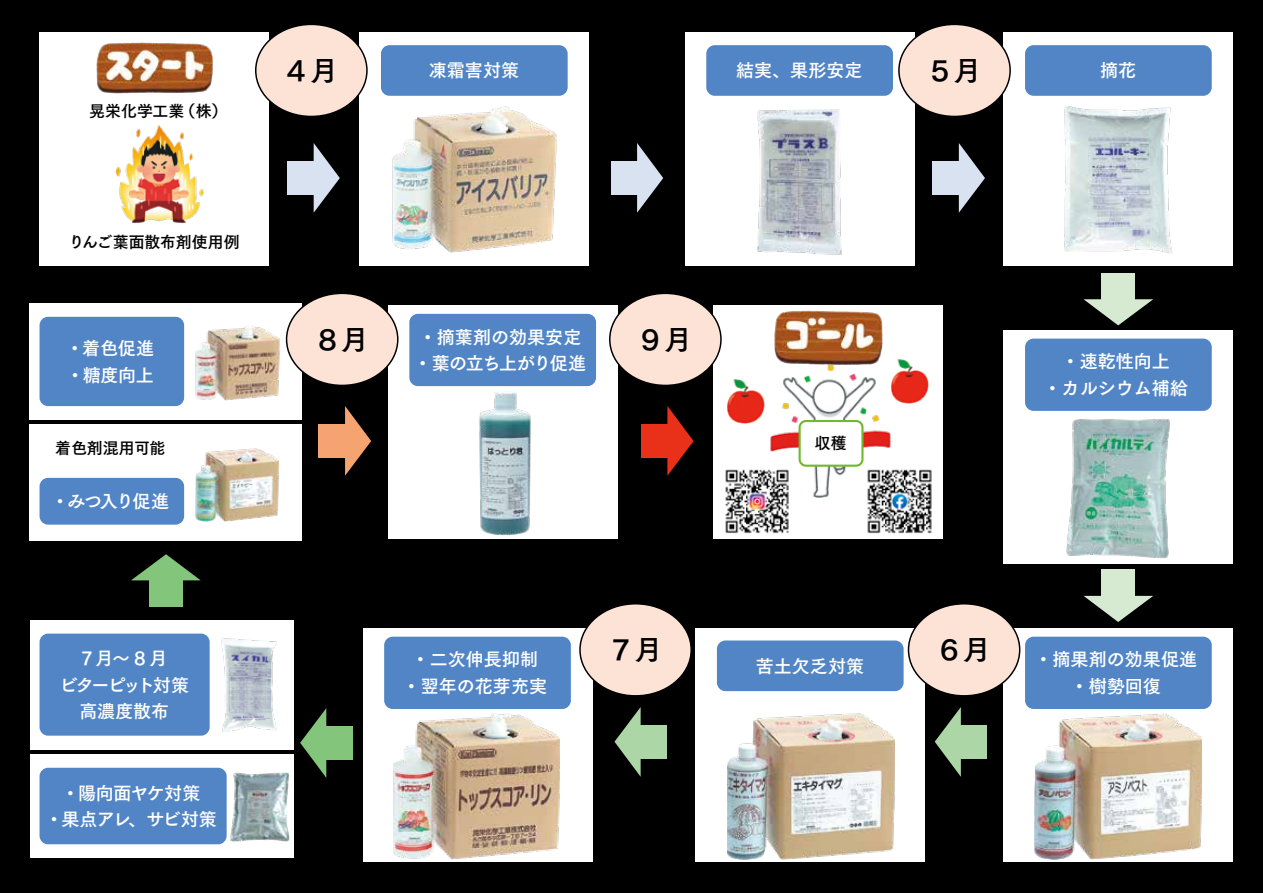
<style>
.page{position:relative;width:1263px;height:893px;background:#000}
.page>*{position:absolute;margin:0;border:0;box-sizing:border-box;transform-origin:0 0}
.t1{font:27.6px "Tsuku Go Pro B";color:#000}
.t2{font:18px/26.5px "Tsuku Go Pro B";color:#fff;text-align:center}
.t3{font:18px/26.5px "Tsuku Go Pro B";letter-spacing:-.03em;color:#fff;text-align:center}
.t4{font:18px/26.5px "Tsuku Go Pro B";letter-spacing:-.02em;color:#fff}
.t5{font:15.9px "Tsuku Go Pro B";letter-spacing:-.005em;color:#000}
</style>
<div class="page">
<div style="left:388px;top:305px;width:229px;height:234px;background:#fff"></div>
<div style="left:713px;top:305px;width:230px;height:234px;background:#fff"></div>
<img style="left:770px;top:365px;width:121px;height:133px">
<img style="left:774px;top:310px;width:109px;height:55px">
<div style="left:39px;top:32px;width:230px;height:234px;background:#fff"></div>
<img style="left:96px;top:42px;width:117px;height:51px">
<img style="left:115px;top:125px;width:89px;height:99px">
<div style="left:610px;top:293px;width:111px;height:92px;background:#fce3d6;border-radius:50%"></div>
<div style="left:409px;top:314px;width:187px;height:72px;background:#5185c5;border-radius:9px"></div>
<div style="left:359px;top:32px;width:230px;height:234px;background:#fff"></div>
<div style="left:381px;top:45px;width:187px;height:51px;background:#5185c5;border-radius:9px"></div>
<img style="left:392px;top:106px;width:165px;height:147px">
<img style="left:479px;top:392px;width:52px;height:143px">
<div style="left:685px;top:32px;width:229px;height:234px;background:#fff"></div>
<div style="left:706px;top:45px;width:187px;height:51px;background:#5185c5;border-radius:9px"></div>
<img style="left:757px;top:109px;width:85px;height:146px">
<div style="left:1003px;top:32px;width:230px;height:234px;background:#fff"></div>
<div style="left:1025px;top:45px;width:187px;height:51px;background:#5185c5;border-radius:9px"></div>
<img style="left:1064px;top:106px;width:109px;height:148px">
<div style="left:1003px;top:330px;width:230px;height:234px;background:#fff"></div>
<div style="left:1025px;top:339px;width:187px;height:72px;background:#5185c5;border-radius:9px"></div>
<img style="left:1066px;top:419px;width:104px;height:139px">
<div style="left:1003px;top:628px;width:230px;height:234px;background:#fff"></div>
<div style="left:1025px;top:637px;width:187px;height:72px;background:#5185c5;border-radius:9px"></div>
<img style="left:1035px;top:713px;width:167px;height:147px">
<div style="left:695px;top:628px;width:230px;height:234px;background:#fff"></div>
<div style="left:717px;top:640px;width:186px;height:51px;background:#5185c5;border-radius:9px"></div>
<img style="left:727px;top:713px;width:167px;height:147px">
<div style="left:363px;top:628px;width:229px;height:234px;background:#fff"></div>
<div style="left:384px;top:637px;width:187px;height:72px;background:#5185c5;border-radius:9px"></div>
<img style="left:393px;top:713px;width:167px;height:147px">
<div style="left:30px;top:303px;width:272px;height:117px;background:#fff"></div>
<div style="left:40px;top:317px;width:144px;height:89px;background:#5185c5;border-radius:9px"></div>
<img style="left:195px;top:326px;width:85px;height:74px">
<div style="left:30px;top:424px;width:272px;height:116px;background:#fff"></div>
<div style="left:40px;top:478px;width:144px;height:47px;background:#5185c5;border-radius:9px"></div>
<img style="left:195px;top:448px;width:84px;height:73px">
<div style="left:30px;top:620px;width:263px;height:129px;background:#fff"></div>
<div style="left:40px;top:634px;width:170px;height:102px;background:#5185c5;border-radius:9px"></div>
<img style="left:221px;top:638px;width:56px;height:94px">
<div style="left:30px;top:754px;width:263px;height:104px;background:#fff"></div>
<div style="left:40px;top:768px;width:187px;height:76px;background:#5185c5;border-radius:9px"></div>
<img style="left:230px;top:772px;width:59px;height:70px">
<div style="left:287px;top:161px;width:30px;height:34px;background:#d9e2f0"></div>
<svg style="left:314px;top:143px;width:26px;height:69px"></svg>
<div style="left:319px;top:424px;width:29px;height:34px;background:#f4a371"></div>
<svg style="left:345px;top:406px;width:26px;height:70px"></svg>
<div style="left:958px;top:725px;width:29px;height:34px;background:#acd6a6"></div>
<svg style="left:935px;top:707px;width:26px;height:70px"></svg>
<div style="left:1101px;top:570px;width:34px;height:29px;background:#d6ead2"></div>
<svg style="left:1084px;top:596px;width:69px;height:26px"></svg>
<div style="left:1101px;top:273px;width:34px;height:29px;background:#d6ead2"></div>
<svg style="left:1083px;top:299px;width:70px;height:26px"></svg>
<div style="left:611px;top:161px;width:29px;height:34px;background:#d9e2f0"></div>
<svg style="left:637px;top:143px;width:26px;height:70px"></svg>
<div style="left:641px;top:424px;width:29px;height:34px;background:#e83118"></div>
<svg style="left:667px;top:406px;width:26px;height:70px"></svg>
<div style="left:637px;top:725px;width:30px;height:34px;background:#acd6a6"></div>
<svg style="left:614px;top:707px;width:27px;height:70px"></svg>
<div style="left:932px;top:161px;width:30px;height:34px;background:#d9e2f0"></div>
<svg style="left:959px;top:143px;width:26px;height:70px"></svg>
<div style="left:323px;top:726px;width:30px;height:34px;background:#84c57c"></div>
<svg style="left:300px;top:708px;width:26px;height:70px"></svg>
<div style="left:149px;top:577px;width:34px;height:30px;background:#84c57c"></div>
<svg style="left:131px;top:554px;width:69px;height:26px"></svg>
<img style="left:727px;top:379px;width:38px;height:44px">
<img style="left:890px;top:359px;width:39px;height:44px">
<div style="left:800px;top:421px;width:62px;height:45px;background:#fff;border-radius:6px"></div>
<div style="left:798px;top:420px;width:65px;height:47px;border:2px solid #6fba2c;border-radius:6px"></div>
<img style="left:725px;top:467px;width:66px;height:67px">
<img style="left:865px;top:467px;width:67px;height:67px">
<div style="left:256px;top:24px;width:111px;height:92px;background:#fce3d6;border-radius:50%"></div>
<div style="left:287px;top:293px;width:111px;height:92px;background:#fce3d6;border-radius:50%"></div>
<div style="left:580px;top:604px;width:111px;height:92px;background:#fce3d6;border-radius:50%"></div>
<div style="left:908px;top:604px;width:112px;height:92px;background:#fce3d6;border-radius:50%"></div>
<div style="left:899px;top:24px;width:111px;height:92px;background:#fce3d6;border-radius:50%"></div>
<p class="t5" style="left:180px;top:97px;width:49px">（株(</p>
<p class="t5" style="left:89px;top:97px;width:97px">晃栄化学工業</p>
<p class="t5" style="left:69px;top:229px;width:172px">りんご葉面散布剤使用例</p>
<p class="t4" style="left:66px;top:333px;width:90px">・着色促進・糖度向上</p>
<p class="t5" style="left:55px;top:434px;width:112px">着色剤混用可能</p>
<p class="t2" style="left:51px;top:486px;width:119px">・みつ入り促進</p>
<h1 class="t1" style="left:283px;top:47px;width:57px">４月</h1>
<h1 class="t1" style="left:314px;top:316px;width:57px">８月</h1>
<p class="t2" style="left:429px;top:55px;width:92px">凍霜害対策</p>
<p class="t2" style="left:736px;top:55px;width:128px">結実、果形安定</p>
<p class="t2" style="left:414px;top:321px;width:174px;text-align:left">・摘葉剤の効果安定・葉の立ち上がり促進</p>
<h1 class="t1" style="left:637px;top:316px;width:57px">９月</h1>
<p class="t5" style="left:815px;top:430px;width:33px">収穫</p>
<p class="t3" style="left:59px;top:643px;width:131px">7月～8月<br>ビターピット対策高濃度散布</p>
<p class="t3" style="left:45px;top:777px;width:173px">・陽向面ヤケ対策<br>・果点アレ、サビ対策</p>
<p class="t2" style="left:403px;top:644px;width:146px">・二次伸長抑制・翌年の花芽充実</p>
<h1 class="t1" style="left:607px;top:626px;width:57px">７月</h1>
<p class="t2" style="left:756px;top:650px;width:110px">苦土欠乏対策</p>
<h1 class="t1" style="left:926px;top:47px;width:57px">５月</h1>
<p class="t2" style="left:1100px;top:55px;width:38px">摘花</p>
<p class="t2" style="left:1043px;top:346px;width:146px">・速乾性向上<br>・カルシウム補給</p>
<h1 class="t1" style="left:935px;top:626px;width:57px">６月</h1>
<p class="t2" style="left:1034px;top:644px;width:164px">・摘果剤の効果促進・樹勢回復</p>
</div>
